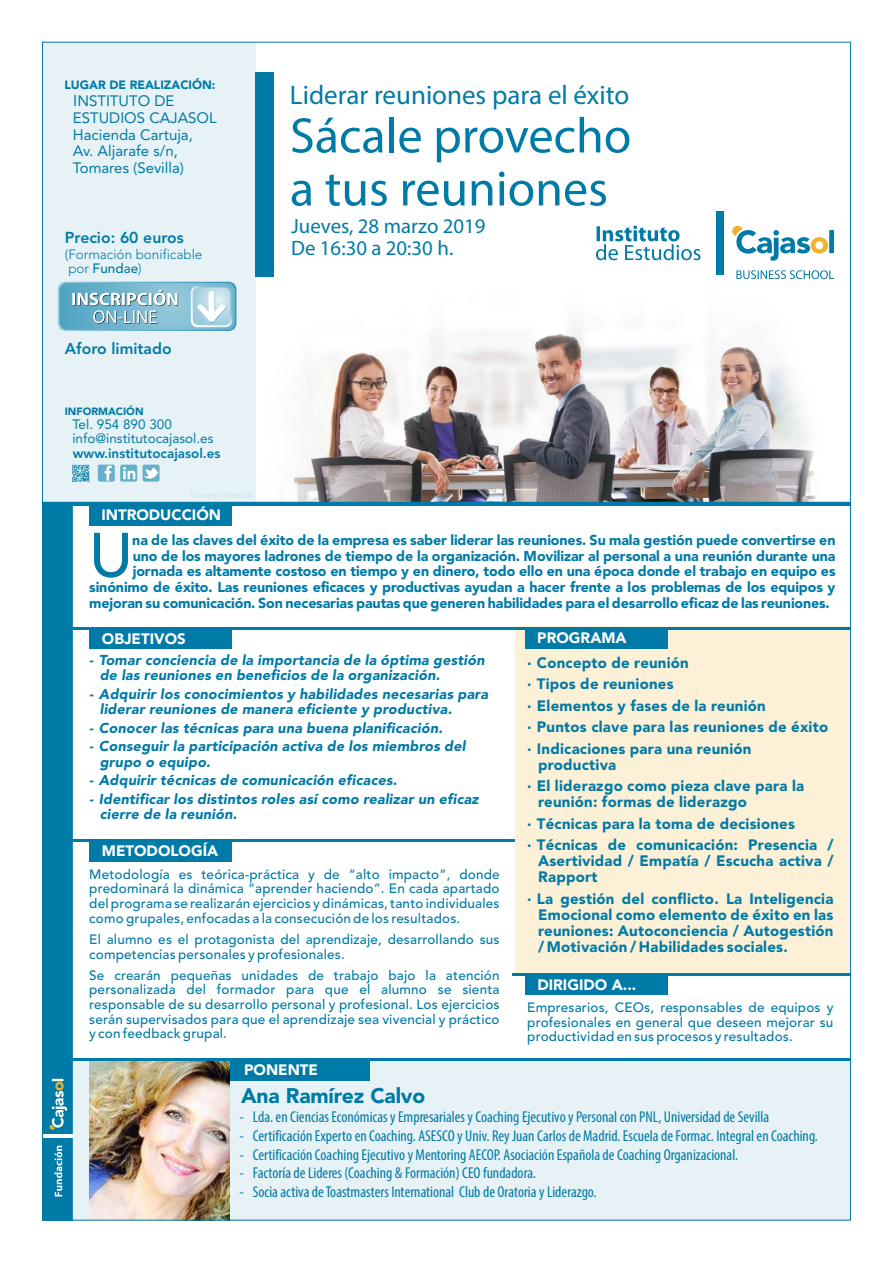
<style>
.page{position:relative;width:893px;height:1263px;background:#fff}
.page>*{position:absolute;margin:0;border:0;box-sizing:border-box;transform-origin:0 0}
.t1{font:500 61.8px "Avenir LT";color:#007aa6}
.t2{font:50.1px/53.1px "Myriad Pro";color:#007aa6}
.t3{font:27px "Myriad Pro";color:#007aa6}
.t4{font:500 21px "Avenir LT";letter-spacing:-.01em;color:#007aa6}
.t5{font:20.85px/22.5px "Myriad Pro";color:#007aa6}
.t6{font:condensed 15.75px "Myriad Pro";color:#007aa6}
.t7{font:700 15.75px "Avenir LT";color:#007aa6}
.t8{font:500 15px/21.5px "Avenir LT";letter-spacing:.015em;color:#007aa6}
.t9{font:15px/16.8px "Avenir LT";color:#007aa6}
.t10{font:500 15px "Avenir LT";color:#fff}
.t11{font:500 14.25px "Avenir LT";color:#007aa6}
.t12{font:italic 500 14.25px/15.3px "Avenir LT";letter-spacing:.015em;color:#007aa6}
.t13{font:500 13.5px/14.7px "Avenir LT";letter-spacing:.015em;color:#007aa6;text-align:justify}
.t14{font:13.5px/14.2px "Avenir LT";color:#007aa6}
.t15{font:300 13.5px/14.4px "Avenir LT";color:#007aa6}
.t16{font:700 13.5px "Avenir LT";color:#007aa6}
.t17{font:500 12px "Avenir LT";color:#007aa6}
.t18{font:500 10.5px "Avenir LT";color:#007aa6}
.s1{font-size:15.75px}
.s2{font-weight:500}
</style>
<div class="page">
<hr style="left:66px;top:840px;width:448px;height:2px;background:#007aa6">
<img style="left:255px;top:237px;width:594px;height:265px">
<div style="left:43px;top:43px;width:212px;height:460px;background:#e6f2f5"></div>
<div style="left:69px;top:1059px;width:781px;height:161px;background:#e6f2f5"></div>
<div style="left:255px;top:72px;width:18px;height:204px;background:#007aa6"></div>
<hr style="left:43px;top:502px;width:808px;height:4px;background:#007aa6">
<div style="left:98px;top:465px;width:17px;height:17px;background:#66b0c9;border-radius:2px"></div>
<svg style="left:105px;top:466px;width:7px;height:15px"></svg>
<div style="left:143px;top:465px;width:17px;height:17px;background:#66b0c9;border-radius:2px"></div>
<svg style="left:143px;top:468px;width:16px;height:11px"></svg>
<svg style="left:120px;top:465px;width:17px;height:17px"></svg>
<svg style="left:123px;top:467px;width:12px;height:12px"></svg>
<svg style="left:72px;top:465px;width:17px;height:17px"></svg>
<hr style="left:43px;top:1134px;width:31px;height:4px;background:#fff">
<svg style="left:43px;top:506px;width:30px;height:715px;background:#097ea8"></svg>
<div style="left:514px;top:626px;width:336px;height:348px;background:#fcf0d6"></div>
<div style="left:89px;top:504px;width:143px;height:21px;background:#007aa6"></div>
<div style="left:227px;top:1059px;width:143px;height:21px;background:#007aa6"></div>
<div style="left:525px;top:627px;width:143px;height:21px;background:#007aa6"></div>
<div style="left:89px;top:627px;width:143px;height:21px;background:#007aa6"></div>
<div style="left:89px;top:840px;width:143px;height:21px;background:#007aa6"></div>
<hr style="left:512px;top:973px;width:338px;height:3px;background:#007aa6">
<div style="left:525px;top:973px;width:143px;height:22px;background:#007aa6"></div>
<img style="left:89px;top:1061px;width:141px;height:160px">
<hr style="left:66px;top:627px;width:784px;height:2px;background:#007aa6">
<hr style="left:72px;top:1059px;width:778px;height:2px;background:#007aa6">
<svg style="left:596px;top:226px;width:104px;height:34px"></svg>
<svg style="left:732px;top:226px;width:102px;height:35px"></svg>
<div style="left:716px;top:211px;width:7px;height:64px;background:#007aa6"></div>
<svg style="left:736px;top:270px;width:98px;height:9px"></svg>
<svg style="left:58px;top:282px;width:178px;height:49px"></svg>
<svg style="left:59px;top:283px;width:176px;height:47px;background:#73b6ce"></svg>
<svg style="left:72px;top:290px;width:106px;height:34px;background:#93bfcf"></svg>
<svg style="left:191px;top:286px;width:41px;height:41px"></svg>
<svg style="left:193px;top:287px;width:37px;height:38px"></svg>
<svg style="left:197px;top:291px;width:29px;height:31px"></svg>
<p class="t17" style="left:65px;top:80px;width:152px">LUGAR DE REALIZACIÓN:</p>
<p class="t9" style="left:73px;top:93px;width:145px"><span class="s1">I</span>NSTITUTO DE<br>ESTUDIOS CAJASOL<br>Hacienda Cartuja,<br>Av. Aljarafe s/n,<br>Tomares (Sevilla)</p>
<p class="t7" style="left:65px;top:231px;width:120px">Precio: 60 euros</p>
<p class="t15" style="left:65px;top:248px;width:139px">(Formación bonificable por <span class="s2">Fundae</span>)</p>
<p class="t7" style="left:65px;top:342px;width:108px">Aforo limitado</p>
<p class="t18" style="left:65px;top:407px;width:80px">INFORMACIÓN</p>
<p class="t14" style="left:72px;top:418px;width:143px">Tel. 954 890 300 info@institutocajasol.es</p>
<p class="t16" style="left:73px;top:447px;width:149px">www.institutocajasol.es</p>
<p class="t10" style="left:101px;top:508px;width:121px">INTRODUCCIÓN</p>
<h3 class="t3" style="left:290px;top:84px;width:341px">Liderar reuniones para el éxito</h3>
<h2 class="t2" style="left:290px;top:113px;width:343px">Sácale provecho a tus reuniones</h2>
<h3 class="t5" style="left:291px;top:216px;width:196px">Jueves, 28 marzo 2019<br>De 16:30 a 20:30 h.</h3>
<h1 class="t1" style="left:89px;top:530px;width:45px">U</h1>
<p class="t11" style="left:132px;top:534px;width:705px">na de las claves del éxito de la empresa es saber liderar las reuniones. Su mala gestión puede convertirse en</p>
<p class="t11" style="left:133px;top:550px;width:704px">uno de los mayores ladrones de tiempo de la organización. Movilizar al personal a una reunión durante una</p>
<p class="t11" style="left:133px;top:565px;width:704px">jornada es altamente costoso en tiempo y en dinero, todo ello en una época donde el trabajo en equipo es</p>
<p class="t11" style="left:89px;top:581px;width:748px">sinónimo de éxito. Las reuniones eficaces y productivas ayudan a hacer frente a los problemas de los equipos y</p>
<p class="t11" style="left:89px;top:597px;width:742px">mejoran su comunicación. Son necesarias pautas que generen habilidades para el desarrollo eficaz de las reuniones.</p>
<p class="t10" style="left:102px;top:632px;width:85px">OBJETIVOS</p>
<p class="t10" style="left:537px;top:632px;width:91px">PROGRAMA</p>
<p class="t12" style="left:100px;top:653px;width:386px;text-indent:-10px">- Tomar conciencia de la importancia de la óptima gestión de las reuniones en beneficios de la organización.</p>
<p class="t12" style="left:100px;top:687px;width:390px;text-indent:-10px">- Adquirir los conocimientos y habilidades necesarias para liderar reuniones de manera eficiente y productiva.</p>
<p class="t12" style="left:89px;top:721px;width:355px">- Conocer las técnicas para una buena planificación.</p>
<p class="t12" style="left:100px;top:740px;width:367px;text-indent:-10px">- Conseguir la participación activa de los miembros del grupo o equipo.</p>
<p class="t12" style="left:89px;top:774px;width:309px">- Adquirir técnicas de comunicación eficaces.</p>
<p class="t12" style="left:100px;top:793px;width:380px;text-indent:-10px">- Identificar los distintos roles así como realizar un eficaz cierre de la reunión.</p>
<p class="t10" style="left:102px;top:845px;width:118px">METODOLOGÍA</p>
<p class="t13" style="left:89px;top:868px;width:412px">Metodología es teórica-práctica y de “alto impacto”, donde predominará la dinámica “aprender haciendo”. En cada apartado del programa se realizarán ejercicios y dinámicas, tanto individuales como grupales, enfocadas a la consecución de los resultados.</p>
<p class="t13" style="left:89px;top:933px;width:412px">El alumno es el protagonista del aprendizaje, desarrollando sus competencias personales y profesionales.</p>
<p class="t13" style="left:89px;top:969px;width:412px">Se crearán pequeñas unidades de trabajo bajo la atención personalizada del formador para que el alumno se sienta responsable de su desarrollo personal y profesional. Los ejercicios serán supervisados para que el aprendizaje sea vivencial y práctico y con feedback grupal.</p>
<p class="t10" style="left:244px;top:1064px;width:75px">PONENTE</p>
<h3 class="t4" style="left:241px;top:1087px;width:186px">Ana Ramírez Calvo</h3>
<p class="t8" style="left:527px;top:653px;width:302px">· Concepto de reunión<br>· Tipos de reuniones<br>· Elementos y fases de la reunión<br>· Puntos clave para las reuniones de éxito · Indicaciones para una reunión</p>
<p class="t8" style="left:527px;top:755px;width:278px;text-indent:11px">productiva<br>· El liderazgo como pieza clave para la</p>
<p class="t8" style="left:527px;top:792px;width:308px;text-indent:11px">reunión: formas de liderazgo<br>· Técnicas para la toma de decisiones<br>· Técnicas de comunicación: Presencia /</p>
<p class="t8" style="left:538px;top:854px;width:297px;line-height:16px">Asertividad / Empatía / Escucha activa /<br>Rapport</p>
<p class="t8" style="left:538px;top:892px;width:297px;line-height:16px;text-align:justify;text-indent:-11px">· La gestión del conflicto. La Inteligencia Emocional como elemento de éxito en las reuniones: Autoconciencia / Autogestión / Motivación / Habilidades sociales.</p>
<p class="t10" style="left:537px;top:978px;width:100px">DIRIGIDO A...</p>
<p class="t13" style="left:527px;top:1001px;width:308px">Empresarios, CEOs, responsables de equipos y profesionales en general que deseen mejorar su productividad en sus procesos y resultados.</p>
<p class="t6" style="left:240px;top:1111px;width:531px">- Lda. en Ciencias Económicas y Empresariales y Coaching Ejecutivo y Personal con PNL, Universidad de Sevilla</p>
<p class="t6" style="left:240px;top:1129px;width:580px">- Certificación Experto en Coaching. ASESCO y Univ. Rey Juan Carlos de Madrid. Escuela de Formac. Integral en Coaching.</p>
<p class="t6" style="left:240px;top:1148px;width:500px">- Certificación Coaching Ejecutivo y Mentoring AECOP. Asociación Española de Coaching Organizacional.</p>
<p class="t6" style="left:240px;top:1167px;width:298px">- Factoría de Lideres (Coaching &amp; Formación) CEO fundadora.</p>
<p class="t6" style="left:240px;top:1185px;width:358px">- Socia activa de Toastmasters International Club de Oratoria y Liderazgo.</p>
</div>
